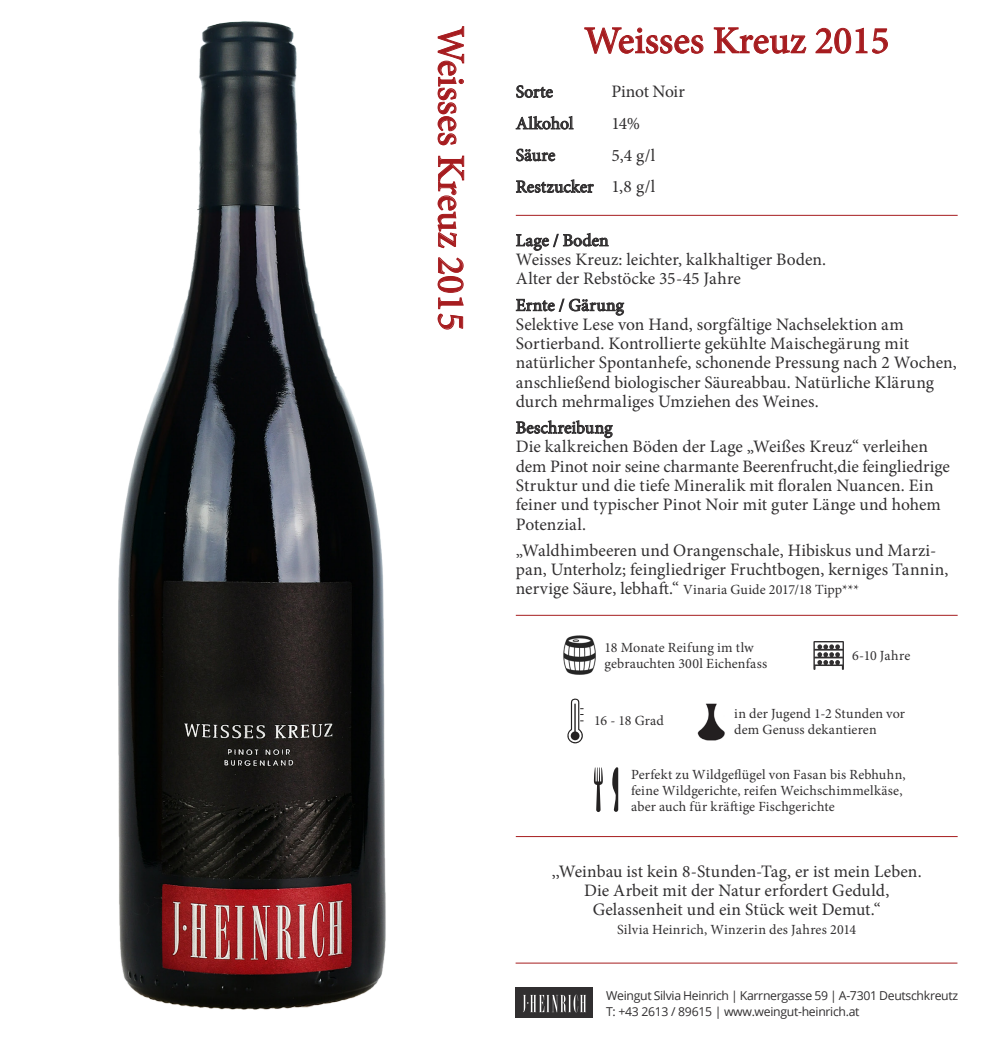
<style>
.page{position:relative;width:983px;height:1042px;background:#fff}
.page>*{position:absolute;margin:0;border:0;box-sizing:border-box;transform-origin:0 0}
.t1{font:500 38.5px "Minion Pro";color:#a61c1f}
.Text{font:17.5px/19.2px "Minion Pro";color:#312f30}
.Titel{font:17.5px/19.2px "Minion Pro";color:#312f30;text-align:center}
.Titel-2{font:17.5px "Minion Pro";letter-spacing:-.02em;color:#312f30}
.Text-2{font:14px/15.8px "Minion Pro";letter-spacing:.01em;color:#312f30}
.Titel-3{font:14px "Minion Pro";letter-spacing:.02em;color:#312f30}
.t2{font:12.25px "Open Sans";letter-spacing:-.025em;color:#312f30}
.s1{font-size:17.5px}
</style>
<div class="page">
<div style="left:515px;top:988px;width:78px;height:30px;background:#312f30"></div>
<svg style="left:523px;top:995px;width:63px;height:17px"></svg>
<svg style="left:516px;top:233px;width:92px;height:18px"></svg>
<svg style="left:516px;top:299px;width:108px;height:16px"></svg>
<svg style="left:516px;top:420px;width:96px;height:18px"></svg>
<hr style="left:515px;top:963px;width:442px;height:1px;background:#a61c1f">
<svg style="left:516px;top:85px;width:36px;height:13px"></svg>
<svg style="left:515px;top:116px;width:58px;height:14px"></svg>
<svg style="left:516px;top:149px;width:39px;height:12px"></svg>
<svg style="left:516px;top:179px;width:77px;height:14px"></svg>
<svg style="left:584px;top:27px;width:119px;height:27px"></svg>
<svg style="left:713px;top:27px;width:93px;height:27px"></svg>
<svg style="left:815px;top:27px;width:73px;height:27px"></svg>
<hr style="left:515px;top:215px;width:442px;height:1px;background:#a61c1f">
<hr style="left:515px;top:836px;width:442px;height:1px;background:#a61c1f">
<hr style="left:515px;top:615px;width:442px;height:1px;background:#a61c1f">
<svg style="left:593px;top:767px;width:25px;height:45px"></svg>
<svg style="left:567px;top:698px;width:16px;height:45px"></svg>
<img style="left:563px;top:635px;width:33px;height:40px">
<img style="left:697px;top:703px;width:28px;height:38px">
<svg style="left:813px;top:641px;width:30px;height:29px"></svg>
<img style="left:118px;top:21px;width:347px;height:989px">
<svg style="left:437px;top:26px;width:27px;height:120px"></svg>
<svg style="left:437px;top:155px;width:27px;height:93px"></svg>
<svg style="left:437px;top:257px;width:27px;height:73px"></svg>
<p class="t1" style="left:477px;top:26px;width:306px;rotate:90deg">Weisses Kreuz 2015</p>
<p class="t1" style="left:584px;top:14px;width:306px">Weisses Kreuz 2015</p>
<p class="Titel-2" style="left:611px;top:80px;width:75px">Pinot Noir</p>
<p class="Titel" style="left:611px;top:114px;width:30px">14%</p>
<p class="Titel" style="left:611px;top:145px;width:45px">5,4 g/l</p>
<p class="Titel" style="left:611px;top:177px;width:45px">1,8 g/l</p>
<p class="Titel" style="left:515px;top:82px;width:39px">Sorte</p>
<p class="Titel" style="left:515px;top:114px;width:59px">Alkohol</p>
<p class="Titel" style="left:515px;top:145px;width:41px">Säure</p>
<p class="Titel" style="left:515px;top:177px;width:79px">Restzucker</p>
<p class="Text" style="left:515px;top:231px;width:94px">Lage / Boden</p>
<p class="Text" style="left:515px;top:250px;width:312px">Weisses Kreuz: leichter, kalkhaltiger Boden.</p>
<p class="Text" style="left:515px;top:266px;width:226px;line-height:26.2px">Alter der Rebstöcke 35-45 Jahre<br>Ernte / Gärung</p>
<p class="Text" style="left:515px;top:315px;width:442px">Selektive Lese von Hand, sorgfältige Nachselektion am Sortierband. Kontrollierte gekühlte Maischegärung mit natürlicher Spontanhefe, schonende Pressung nach 2 Wochen, anschließend biologischer Säureabbau. Natürliche Klärung durch mehrmaliges Umziehen des Weines.</p>
<p class="Text" style="left:515px;top:418px;width:98px">Beschreibung</p>
<p class="Text" style="left:515px;top:437px;width:435px">Die kalkreichen Böden der Lage „Weißes Kreuz“ verleihen dem Pinot noir seine charmante Beerenfrucht,die feingliedrige Struktur und die tiefe Mineralik mit floralen Nuancen. Ein feiner und typischer Pinot Noir mit guter Länge und hohem Potenzial.</p>
<p class="Text" style="left:515px;top:540px;width:434px">„Waldhimbeeren und Orangenschale, Hibiskus und Marzi&shy;pan, Unterholz; feingliedriger Fruchtbogen, kerniges Tannin,</p>
<p class="Text-2" style="left:515px;top:582px;width:345px"><span class="s1">nervige Säure, lebhaft.“</span> Vinaria Guide 2017/18 Tipp***</p>
<p class="Text-2" style="left:604px;top:639px;width:164px">18 Monate Reifung im tlw gebrauchten 300l Eichenfass</p>
<p class="Text-2" style="left:734px;top:705px;width:172px">in der Jugend 1-2 Stunden vor dem Genuss dekantieren</p>
<p class="Text-2" style="left:851px;top:648px;width:60px">6-10 Jahre</p>
<p class="Text-2" style="left:594px;top:713px;width:71px">16 - 18 Grad</p>
<p class="Text-2" style="left:631px;top:767px;width:276px">Perfekt zu Wildgeflügel von Fasan bis Rebhuhn, feine Wildgerichte, reifen Weichschimmelkäse, aber auch für kräftige Fischgerichte</p>
<p class="Titel" style="left:551px;top:861px;width:371px">,,Weinbau ist kein 8-Stunden-Tag, er ist mein Leben.<br>Die Arbeit mit der Natur erfordert Geduld,<br>Gelassenheit und ein Stück weit Demut.“</p>
<p class="Titel-3" style="left:617px;top:920px;width:241px">Silvia Heinrich, Winzerin des Jahres 2014</p>
<p class="t2" style="left:606px;top:987px;width:353px">Weingut Silvia Heinrich | Karrnergasse 59 | A-7301 Deutschkreutz</p>
<p class="t2" style="left:606px;top:1002px;width:255px">T: +43 2613 / 89615 | www.weingut-heinrich.at</p>
</div>
